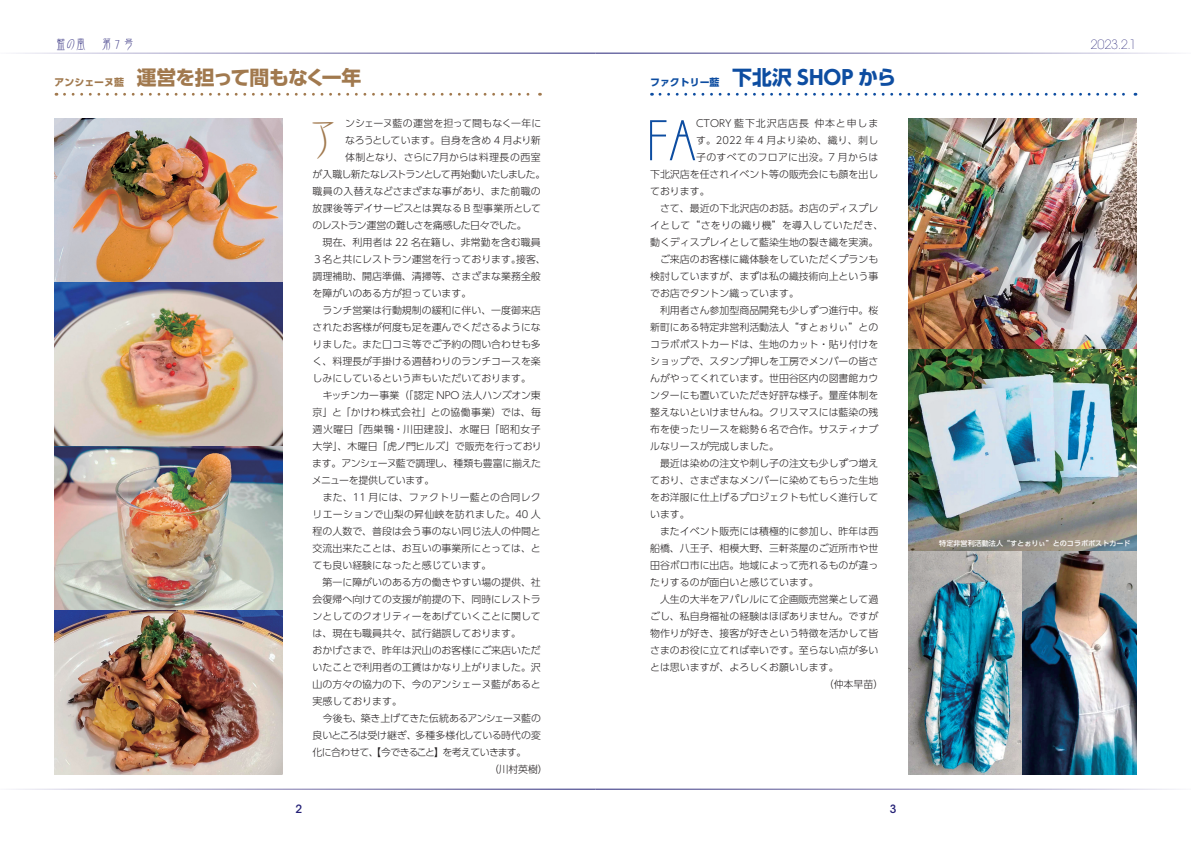
<style>
.page{position:relative;width:1191px;height:842px;background:#fff}
.page>*{position:absolute;margin:0;border:0;box-sizing:border-box;transform-origin:0 0}
.第一段落_半角数字{font:59px "DF Kin Bun Std W3";color:#0d4da1}
.第一段落{font:43.9px "DF Kin Bun Std W3";color:#a1794e}
.大見出し{font:700 19.8px "UD Shin Go Pro";letter-spacing:-.04em;color:#a1794e}
.大見出し-2{font:700 19.8px "UD Shin Go Pro";color:#0d4da1}
.t1{font:200 12.8px "ITC Avant Garde Std";color:#242076}
.t2{font:12.8px "DF Kin Bun Std W3";letter-spacing:-.055em;color:#242076}
.t3{font:500 11.3px "ITC Avant Garde Std";color:#242076}
.本文{font:300 9.9px/17px "UD Shin Go Pro";color:#231f20;text-align:justify}
.第一段落-2{font:300 9.9px "UD Shin Go Pro";letter-spacing:.015em;color:#231f20}
.第一段落-3{font:300 9.9px "UD Shin Go Pro";letter-spacing:-.015em;color:#231f20}
.第一段落_半角数字-2{font:300 9.9px "UD Shin Go Pro";color:#231f20}
.第一段落-4{font:300 9.9px "UD Shin Go Pro";letter-spacing:-.065em;color:#231f20}
.第一段落-5{font:300 9.9px "UD Shin Go Pro";letter-spacing:-.075em;color:#231f20}
.第一段落-6{font:300 9.9px "UD Shin Go Pro";letter-spacing:.005em;color:#231f20}
.第一段落_半角数字-3{font:300 9.9px "UD Shin Go Pro";letter-spacing:.035em;color:#231f20}
.第一段落_半角数字-4{font:300 9.9px "UD Shin Go Pro";letter-spacing:.09em;color:#231f20}
.第一段落_半角数字-5{font:300 9.9px "UD Shin Go Pro";letter-spacing:.03em;color:#231f20}
.寄稿筆者{font:500 7.1px "UD Shin Go Pro";color:#fff}
.s1{font-size:9.9px}
</style>
<div class="page">
<img style="left:55px;top:118px;width:228px;height:657px">
<svg style="left:64px;top:93px;width:476px;height:3px"></svg>
<svg style="left:660px;top:93px;width:476px;height:3px"></svg>
<img style="left:908px;top:349px;width:228px;height:202px">
<img style="left:908px;top:551px;width:114px;height:224px">
<img style="left:1022px;top:551px;width:114px;height:224px">
<img style="left:908px;top:118px;width:228px;height:231px">
<p class="t2" style="left:55px;top:37px;width:82px">藍の風　第7号</p>
<p class="t1" style="left:1090px;top:36px;width:47px">2023.2.1</p>
<p class="大見出し" style="left:55px;top:61px;width:308px"><span class="s1">アンシェーヌ藍</span> 運営を担って間もなく一年</p>
<p class="第一段落" style="left:301px;top:117px;width:45px">ア</p>
<p class="第一段落-6" style="left:345px;top:115px;width:198px">ンシェーヌ藍の運営を担って間もなく一年に</p>
<p class="第一段落-3" style="left:345px;top:132px;width:197px">なろうとしています。自身を含め 4 月より新</p>
<p class="第一段落-3" style="left:345px;top:149px;width:197px">体制となり、さらに７月からは料理長の西室</p>
<p class="第一段落-4" style="left:313px;top:166px;width:234px">が入職し新たなレストランとして再始動いたしました。</p>
<p class="第一段落-2" style="left:313px;top:183px;width:230px">職員の入替えなどさまざまな事があり、また前職の</p>
<p class="第一段落-2" style="left:313px;top:200px;width:230px">放課後等デイサービスとは異なる B 型事業所として</p>
<p class="第一段落-5" style="left:313px;top:217px;width:216px">のレストラン運営の難しさを痛感した日々でした。</p>
<p class="本文" style="left:313px;top:234px;width:235px;text-align:left">　現在、利用者は 22 名在籍し、非常勤を含む職員<br>３名と共にレストラン運営を行っております。接客、調理補助、開店準備、清掃等、さまざまな業務全般を障がいのある方が担っています。</p>
<p class="本文" style="left:313px;top:302px;width:230px">　ランチ営業は行動規制の緩和に伴い、一度御来店されたお客様が何度も足を運んでくださるようになりました。また口コミ等でご予約の問い合わせも多く、料理長が手掛ける週替わりのランチコースを楽しみにしているという声もいただいております。</p>
<p class="本文" style="left:312px;top:387px;width:231px">　キッチンカー事業（「認定 NPO 法人ハンズオン東京」と「かけわ株式会社」との協働事業）では、毎週火曜日「西巣鴨・川田建設」、水曜日「昭和女子大学」、木曜日「虎ノ門ヒルズ」で販売を行っております。アンシェーヌ藍で調理し、種類も豊富に揃えたメニューを提供しています。</p>
<p class="本文" style="left:313px;top:489px;width:230px">　また、11 月には、ファクトリー藍との合同レクリエーションで山梨の昇仙峡を訪れました。40 人程の人数で、普段は会う事のない同じ法人の仲間と交流出来たことは、お互いの事業所にとっては、とても良い経験になったと感じています。</p>
<p class="本文" style="left:313px;top:574px;width:230px">　第一に障がいのある方の働きやすい場の提供、社会復帰へ向けての支援が前提の下、同時にレストランとしてのクオリティーをあげていくことに関しては、現在も職員共々、試行錯誤しております。</p>
<p class="本文" style="left:313px;top:642px;width:230px">おかげさまで、昨年は沢山のお客様にご来店いただいたことで利用者の工賃はかなり上がりました。沢山の方々の協力の下、今のアンシェーヌ藍があると実感しております。</p>
<p class="本文" style="left:312px;top:710px;width:230px">　今後も、築き上げてきた伝統あるアンシェーヌ藍の良いところは受け継ぎ、多種多様化している時代の変化に合わせて、【今できること】を考えていきます。</p>
<p class="本文" style="left:489px;top:761px;width:60px">（川村英樹）</p>
<p class="大見出し-2" style="left:650px;top:61px;width:248px"><span class="s1">ファクトリー藍</span> 下北沢 SHOP から</p>
<p class="第一段落_半角数字" style="left:646px;top:108px;width:51px">FA</p>
<p class="第一段落_半角数字-4" style="left:696px;top:115px;width:184px">CTORY 藍下北沢店店長 仲本と申しま</p>
<p class="第一段落_半角数字-3" style="left:696px;top:132px;width:184px">す。2022 年 4 月より染め、織り、刺し</p>
<p class="第一段落_半角数字-5" style="left:696px;top:149px;width:184px">子のすべてのフロアに出没。7 月からは</p>
<p class="第一段落_半角数字-2" style="left:650px;top:166px;width:230px">下北沢店を任されイベント等の販売会にも顔を出し</p>
<p class="第一段落_半角数字-2" style="left:650px;top:183px;width:61px">ております。</p>
<p class="本文" style="left:650px;top:200px;width:235px;text-align:left">　さて、最近の下北沢店のお話。お店のディスプレイとして“さをりの織り機”を導入していただき、動くディスプレイとして藍染生地の裂き織を実演。</p>
<p class="本文" style="left:650px;top:251px;width:230px">　ご来店のお客様に織体験をしていただくプランも検討していますが、まずは私の織技術向上という事でお店でタントン織っています。</p>
<p class="本文" style="left:650px;top:302px;width:230px">　利用者さん参加型商品開発も少しずつ進行中。桜新町にある特定非営利活動法人“すとぉりぃ”とのコラボポストカードは、生地のカット・貼り付けをショップで、スタンプ押しを工房でメンバーの皆さんがやってくれています。世田谷区内の図書館カウンターにも置いていただき好評な様子。量産体制を整えないといけませんね。クリスマスには藍染の残布を使ったリースを総勢６名で合作。サスティナブルなリースが完成しました。</p>
<p class="本文" style="left:650px;top:455px;width:230px">　最近は染めの注文や刺し子の注文も少しずつ増えており、さまざまなメンバーに染めてもらった生地をお洋服に仕上げるプロジェクトも忙しく進行しています。</p>
<p class="本文" style="left:650px;top:523px;width:230px">　またイベント販売には積極的に参加し、昨年は西船橋、八王子、相模大野、三軒茶屋のご近所市や世田谷ボロ市に出店。地域によって売れるものが違ったりするのが面白いと感じています。</p>
<p class="本文" style="left:650px;top:591px;width:230px">　人生の大半をアパレルにて企画販売営業として過ごし、私自身福祉の経験はほぼありません。ですが物作りが好き、接客が好きという特徴を活かして皆さまのお役に立てれば幸いです。至らない点が多いとは思いますが、よろしくお願いします。</p>
<p class="本文" style="left:823px;top:676px;width:61px">（仲本早苗）</p>
<p class="t3" style="left:295px;top:802px;width:8px">2</p>
<p class="t3" style="left:890px;top:802px;width:8px">3</p>
<p class="寄稿筆者" style="left:939px;top:538px;width:193px">特定非営利活動法人“すとぉりぃ”とのコラボポストカード</p>
</div>
